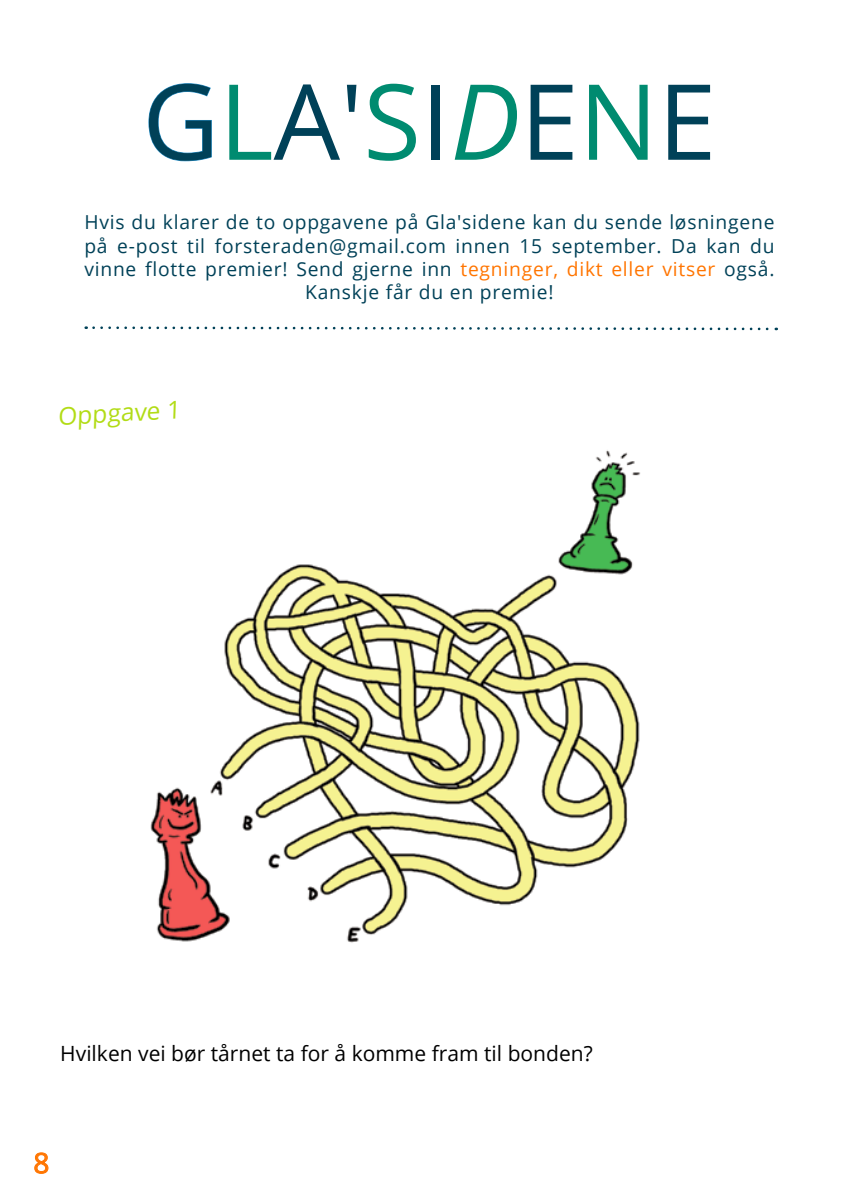
<style>
.page{position:relative;width:844px;height:1191px;background:#fff}
.page>*{position:absolute;margin:0;border:0;box-sizing:border-box;transform-origin:0 0}
.t1{font:105px "Open Sans";color:#004158}
.t2{font:28px "Open Sans";color:#ff7500}
.t3{font:24.5px "Open Sans";color:#b2dc16}
.t4{font:21px "Open Sans";color:#000}
.t5{font:19.25px/23.1px "Open Sans";letter-spacing:.04em;color:#004158;text-align:center}
.s1{color:#008b70}
.s2{font-style:italic;color:#008b70}
.s3{color:#ff7500}
</style>
<div class="page">
<svg style="left:34px;top:1152px;width:15px;height:22px"></svg>
<svg style="left:86px;top:326px;width:690px;height:5px"></svg>
<svg style="left:148px;top:83px;width:64px;height:79px"></svg>
<img style="left:150px;top:450px;width:491px;height:493px">
<h1 class="t1" style="left:142px;top:50px;width:575px">G<span class="s1">L</span>A'<span class="s1">S</span>I<span class="s2">D</span>E<span class="s1">N</span>E</h1>
<p class="t5" style="left:84px;top:210px;width:691px">Hvis du klarer de to oppgavene på Gla'sidene kan du sende løsningene på e-post til forsteraden@gmail.com innen 15 september. Da kan du vinne flotte premier! Send gjerne inn <span class="s3">tegninger, dikt eller vitser</span> også.<br>Kanskje får du en premie!</p>
<p class="t3" style="left:57px;top:399px;width:124px;rotate:-3deg">Oppgave 1</p>
<p class="t4" style="left:60px;top:1038px;width:534px">Hvilken vei bør tårnet ta for å komme fram til bonden?</p>
<h2 class="t2" style="left:33px;top:1143px;width:18px">8</h2>
</div>
